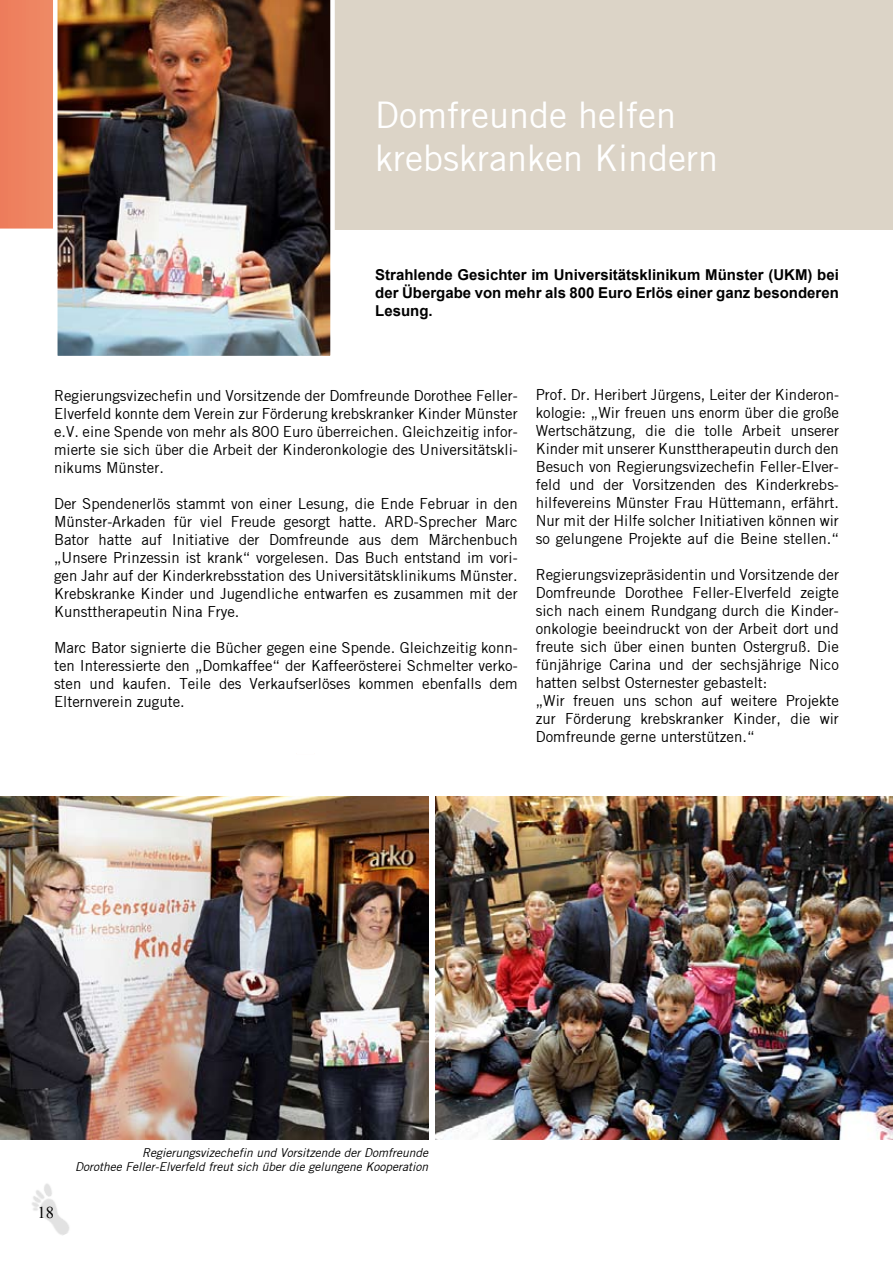
<style>
.page{position:relative;width:893px;height:1263px;background:#fff}
.page>*{position:absolute;margin:0;border:0;box-sizing:border-box;transform-origin:0 0}
.t1{font:36px/43.2px "Trade Gothic";color:#fff}
.t2{font:16.5px "Times New Roman";color:#000}
.t3{font:15px/18px "Trade Gothic";color:#000;text-align:justify}
.t4{font:700 15px/18px "Arial";color:#000;text-align:justify}
.t5{font:italic 12px/14.4px "Trade Gothic";color:#000;text-align:right}
</style>
<div class="page">
<img style="left:32px;top:1183px;width:37px;height:52px">
<div style="left:0;top:0;width:53px;height:229px;background:#ee8461"></div>
<div style="left:64px;top:0;width:829px;height:230px;background:#dcd4c7"></div>
<img style="left:0;top:797px;width:428px;height:343px">
<img style="left:436px;top:797px;width:457px;height:343px">
<img style="left:57px;top:0;width:278px;height:356px">
<h1 class="t1" style="left:375px;top:93px;width:345px">Domfreunde helfen krebskranken Kindern</h1>
<p class="t4" style="left:375px;top:266px;width:465px">Strahlende Gesichter im Universitätsklinikum Münster (UKM) bei der Übergabe von mehr als 800 Euro Erlös einer ganz besonderen Lesung.</p>
<p class="t3" style="left:54px;top:386px;width:465px">Regierungsvizechefin und Vorsitzende der Domfreunde Dorothee Feller-Elverfeld konnte dem Verein zur Förderung krebskranker Kinder Münster e.V. eine Spende von mehr als 800 Euro überreichen. Gleichzeitig infor&shy;mierte sie sich über die Arbeit der Kinderonkologie des Universitätskli&shy;nikums Münster.</p>
<p class="t3" style="left:54px;top:494px;width:465px">Der Spendenerlös stammt von einer Lesung, die Ende Februar in den Münster-Arkaden für viel Freude gesorgt hatte. ARD-Sprecher Marc Bator hatte auf Initiative der Domfreunde aus dem Märchenbuch „Unsere Prinzessin ist krank“ vorgelesen. Das Buch entstand im vori&shy;gen Jahr auf der Kinderkrebsstation des Universitätsklinikums Münster.<br>Krebskranke Kinder und Jugendliche entwarfen es zusammen mit der Kunsttherapeutin Nina Frye.</p>
<p class="t3" style="left:54px;top:638px;width:465px">Marc Bator signierte die Bücher gegen eine Spende. Gleichzeitig konn&shy;ten Interessierte den „Domkaffee“ der Kaffeerösterei Schmelter verko&shy;sten und kaufen. Teile des Verkaufserlöses kommen ebenfalls dem Elternverein zugute.</p>
<p class="t3" style="left:536px;top:385px;width:305px">Prof. Dr. Heribert Jürgens, Leiter der Kinderon&shy;kologie: „Wir freuen uns enorm über die große Wertschätzung, die die tolle Arbeit unserer Kinder mit unserer Kunsttherapeutin durch den Besuch von Regierungsvizechefin Feller-Elver&shy;feld und der Vorsitzenden des Kinderkrebs&shy;hilfevereins Münster Frau Hüttemann, erfährt.<br>Nur mit der Hilfe solcher Initiativen können wir so gelungene Projekte auf die Beine stellen.“</p>
<p class="t3" style="left:536px;top:565px;width:305px;text-align:left">Regierungsvizepräsidentin und Vorsitzende der Domfreunde Dorothee Feller-Elverfeld zeigte sich nach einem Rundgang durch die Kinder&shy;onkologie beeindruckt von der Arbeit dort und freute sich über einen bunten Ostergruß. Die fünjährige Carina und der sechsjährige Nico hatten selbst Osternester gebastelt:<br>„Wir freuen uns schon auf weitere Projekte zur Förderung krebskranker Kinder, die wir Domfreunde gerne unterstützen.“</p>
<p class="t2" style="left:38px;top:1201px;width:18px">18</p>
<p class="t5" style="left:75px;top:1145px;width:354px">Regierungsvizechefin und Vorsitzende der Domfreunde<br>Dorothee Feller-Elverfeld freut sich über die gelungene Kooperation</p>
</div>
